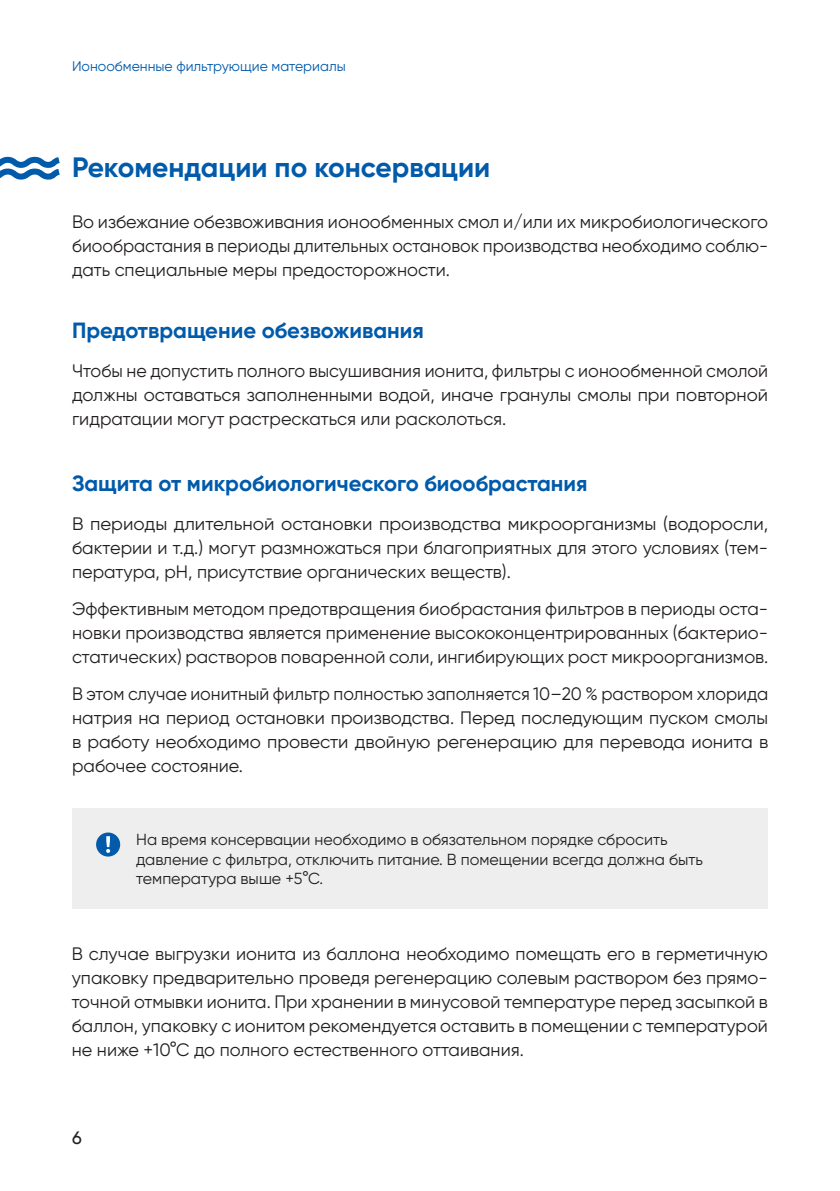
<style>
.page{position:relative;width:840px;height:1191px;background:#fff}
.page>*{position:absolute;margin:0;border:0;box-sizing:border-box;transform-origin:0 0}
.Заголовок_2_уровня{font:700 28px "Gilroy";color:#015aaa}
.Осно_текст_по_формат{font:700 22px "Gilroy";color:#015aaa}
.Осно_текст_по_формат-2{font:18px/24px "Gilroy";color:#231f20;text-align:justify}
.t1{font:500 18px "Gilroy";color:#231f20}
.Примечание{font:16px/19.2px "Gilroy";color:#231f20}
.t2{font:14px "Gilroy";color:#015aaa}
</style>
<div class="page">
<div style="left:72px;top:808px;width:695px;height:101px;background:#eeeeef"></div>
<div style="left:96px;top:832px;width:24px;height:24px;background:#015aaa;border-radius:50%"></div>
<svg style="left:106px;top:836px;width:4px;height:17px"></svg>
<svg style="left:0;top:156px;width:60px;height:24px"></svg>
<p class="t2" style="left:72px;top:58px;width:275px">Ионообменные фильтрующие материалы</p>
<p class="Заголовок_2_уровня" style="left:72px;top:149px;width:419px">Рекомендации по консервации</p>
<p class="Осно_текст_по_формат-2" style="left:72px;top:210px;width:697px">Во избежание обезвоживания ионообменных смол и/или их микробиологического биообрастания в периоды длительных остановок производства необходимо соблю&shy;дать специальные меры предосторожности.</p>
<p class="Осно_текст_по_формат" style="left:72px;top:316px;width:353px">Предотвращение обезвоживания</p>
<p class="Осно_текст_по_формат-2" style="left:72px;top:359px;width:697px">Чтобы не допустить полного высушивания ионита, фильтры с ионообменной смолой должны оставаться заполненными водой, иначе гранулы смолы при повторной гидратации могут растрескаться или расколоться.</p>
<p class="Осно_текст_по_формат" style="left:72px;top:469px;width:517px">Защита от микробиологического биообрастания</p>
<p class="Осно_текст_по_формат-2" style="left:72px;top:512px;width:697px">В периоды длительной остановки производства микроорганизмы (водоросли, бактерии и т.д.) могут размножаться при благоприятных для этого условиях (тем&shy;пература, pH, присутствие органических веществ).</p>
<p class="Осно_текст_по_формат-2" style="left:72px;top:597px;width:697px">Эффективным методом предотвращения биобрастания фильтров в периоды оста&shy;новки производства является применение высококонцентрированных (бактерио&shy;статических) растворов поваренной соли, ингибирующих рост микроорганизмов.</p>
<p class="Осно_текст_по_формат-2" style="left:72px;top:682px;width:697px">В этом случае ионитный фильтр полностью заполняется 10–20 % раствором хлорида натрия на период остановки производства. Перед последующим пуском смолы в работу необходимо провести двойную регенерацию для перевода ионита в рабочее состояние.</p>
<p class="Примечание" style="left:136px;top:830px;width:568px">На время консервации необходимо в обязательном порядке сбросить давление с фильтра, отключить питание. В помещении всегда должна быть температура выше +5°С.</p>
<p class="Осно_текст_по_формат-2" style="left:72px;top:942px;width:697px">В случае выгрузки ионита из баллона необходимо помещать его в герметичную упаковку предварительно проведя регенерацию солевым раствором без прямо&shy;точной отмывки ионита. При хранении в минусовой температуре перед засыпкой в баллон, упаковку с ионитом рекомендуется оставить в помещении с температурой не ниже +10°С до полного естественного оттаивания.</p>
<p class="t1" style="left:72px;top:1126px;width:11px">6</p>
</div>
